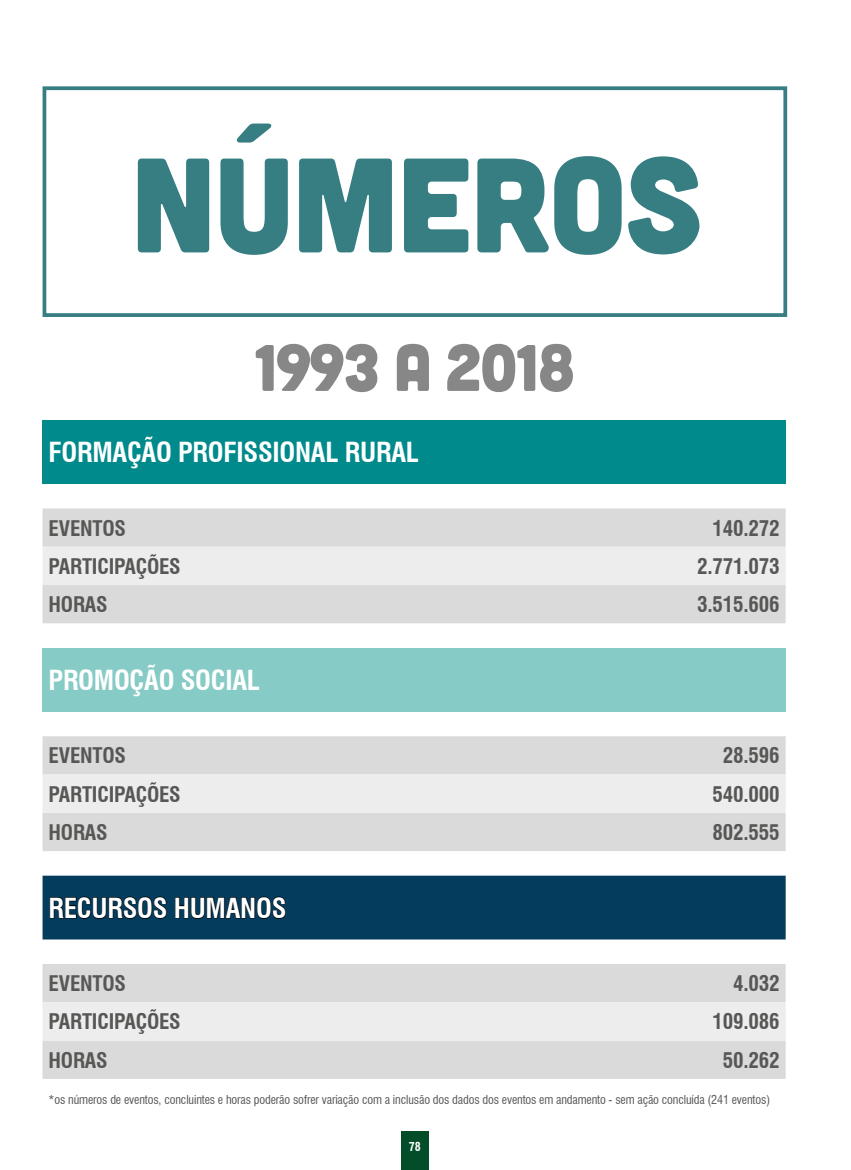
<style>
.page{position:relative;width:851px;height:1170px;background:#fff}
.page>*{position:absolute;margin:0;border:0;box-sizing:border-box;transform-origin:0 0}
.t1{font:134.1px "Cubano";letter-spacing:-.01em;color:#377e83}
.t2{font:65.55px "Cubano";letter-spacing:-.05em;color:#878787}
.t3{font:700 condensed 27px "Swiss 721 BT";letter-spacing:-.01em;color:#fff}
.t4{font:700 condensed 21px "Swiss 721 BT";letter-spacing:-.01em;color:#575756}
.t5{font:condensed 12px "Swiss 721 BT";letter-spacing:-.01em;color:#575756}
.t6{font:700 condensed 12px "Swiss 721 BT";color:#fff}
</style>
<div class="page">
<div style="left:401px;top:1130px;width:28px;height:39px;background:#044d29"></div>
<div style="left:43px;top:86px;width:744px;height:231px;border:4px solid #377e83"></div>
<div style="left:43px;top:420px;width:742px;height:64px;background:#008a8c"></div>
<div style="left:43px;top:508px;width:742px;height:570px;background:#dadada"></div>
<svg style="left:43px;top:546px;width:742px;height:494px"></svg>
<div style="left:43px;top:647px;width:742px;height:64px;background:#86cbc5"></div>
<div style="left:43px;top:875px;width:742px;height:64px;background:#043c5d"></div>
<svg style="left:49px;top:896px;width:118px;height:23px;background:#022a42"></svg>
<svg style="left:175px;top:896px;width:111px;height:23px;background:#022a41"></svg>
<h1 class="t1" style="left:131px;top:119px;width:572px">NÚMEROS</h1>
<h2 class="t2" style="left:253px;top:325px;width:324px">1993 A 2018</h2>
<p class="t3" style="left:49px;top:436px;width:372px">FORMAÇÃO PROFISSIONAL RURAL</p>
<p class="t4" style="left:49px;top:515px;width:79px">EVENTOS</p>
<p class="t4" style="left:712px;top:515px;width:68px">140.272</p>
<p class="t4" style="left:49px;top:553px;width:134px">PARTICIPAÇÕES</p>
<p class="t4" style="left:697px;top:553px;width:84px">2.771.073</p>
<p class="t4" style="left:49px;top:592px;width:61px">HORAS</p>
<p class="t4" style="left:697px;top:592px;width:84px">3.515.606</p>
<p class="t3" style="left:49px;top:664px;width:213px">PROMOÇÃO SOCIAL</p>
<p class="t4" style="left:49px;top:743px;width:79px">EVENTOS</p>
<p class="t4" style="left:722px;top:743px;width:58px">28.596</p>
<p class="t4" style="left:49px;top:781px;width:134px">PARTICIPAÇÕES</p>
<p class="t4" style="left:712px;top:781px;width:68px">540.000</p>
<p class="t4" style="left:49px;top:819px;width:61px">HORAS</p>
<p class="t4" style="left:712px;top:819px;width:68px">802.555</p>
<p class="t3" style="left:49px;top:891px;width:239px">RECURSOS HUMANOS</p>
<p class="t4" style="left:49px;top:970px;width:79px">EVENTOS</p>
<p class="t4" style="left:733px;top:970px;width:48px">4.032</p>
<p class="t4" style="left:49px;top:1009px;width:134px">PARTICIPAÇÕES</p>
<p class="t4" style="left:712px;top:1009px;width:68px">109.086</p>
<p class="t4" style="left:49px;top:1047px;width:61px">HORAS</p>
<p class="t4" style="left:722px;top:1047px;width:58px">50.262</p>
<p class="t5" style="left:49px;top:1091px;width:723px">*os números de eventos, concluintes e horas poderão sofrer variação com a inclusão dos dados dos eventos em andamento - sem ação concluída (241 eventos)</p>
<p class="t6" style="left:409px;top:1139px;width:13px">78</p>
</div>
